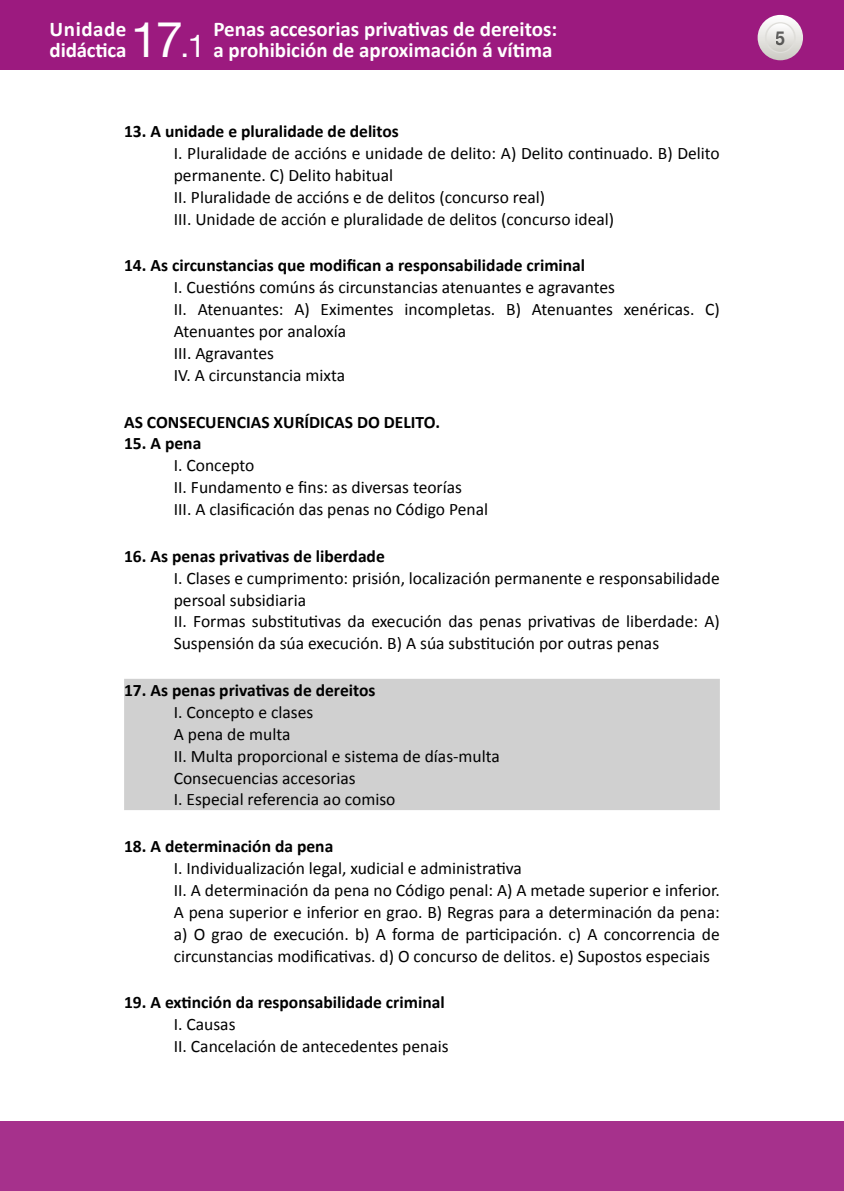
<style>
.page{position:relative;width:844px;height:1191px;background:#fff}
.page>*{position:absolute;margin:0;border:0;box-sizing:border-box;transform-origin:0 0}
.t1{font:49px "Helvetica Neue";color:#fff}
.t2{font:700 21px/21px "Calibri";color:#fff}
.t3{font:700 19.25px "Helvetica Neue";color:#000;scale:.9 1}
.TXTO_CON_SANGRE{font:17.5px/21.9px "Calibri";color:#000}
.t4{font:700 17.5px "Calibri";color:#000}
.s1{font-size:31.5px}
</style>
<div class="page">
<div style="left:0;top:0;width:843px;height:69px;background:#9c1a7f"></div>
<svg style="left:757px;top:15px;width:45px;height:45px"></svg>
<svg style="left:765px;top:23px;width:29px;height:29px"></svg>
<div style="left:764px;top:22px;width:31px;height:31px;border:1px solid #dfdeda;border-radius:50%"></div>
<div style="left:0;top:1121px;width:843px;height:70px;background:#a6318c"></div>
<div style="left:124px;top:679px;width:595px;height:131px;background:#d0d0d0"></div>
<p class="t2" style="left:50px;top:19px;width:78px">Unidade didáctica</p>
<h1 class="t1" style="left:131px;top:5px;width:76px">17<span class="s1">.1</span></h1>
<p class="t2" style="left:213px;top:19px;width:345px">Penas accesorias privativas de dereitos: a prohibición de aproximación á vítima</p>
<p class="t3" style="left:775px;top:26px;width:12px">5</p>
<p class="t4" style="left:124px;top:120px;width:276px">13. A unidade e pluralidade de delitos</p>
<p class="TXTO_CON_SANGRE" style="left:174px;top:142px;width:547px">I. Pluralidade de accións e unidade de delito: A) Delito continuado. B) Delito permanente. C) Delito habitual</p>
<p class="TXTO_CON_SANGRE" style="left:174px;top:186px;width:373px">II. Pluralidade de accións e de delitos (concurso real)</p>
<p class="TXTO_CON_SANGRE" style="left:174px;top:208px;width:442px">III. Unidade de acción e pluralidade de delitos (concurso ideal)</p>
<p class="t4" style="left:124px;top:254px;width:462px">14. As circunstancias que modifican a responsabilidade criminal</p>
<p class="TXTO_CON_SANGRE" style="left:174px;top:277px;width:442px">I. Cuestións comúns ás circunstancias atenuantes e agravantes</p>
<p class="TXTO_CON_SANGRE" style="left:174px;top:298px;width:547px">II. Atenuantes: A) Eximentes incompletas. B) Atenuantes xenéricas. C)<br>Atenuantes por analoxía</p>
<p class="TXTO_CON_SANGRE" style="left:174px;top:342px;width:102px">III. Agravantes</p>
<p class="TXTO_CON_SANGRE" style="left:174px;top:364px;width:173px">IV. A circunstancia mixta</p>
<p class="t4" style="left:124px;top:410px;width:317px">AS CONSECUENCIAS XURÍDICAS DO DELITO.</p>
<p class="t4" style="left:124px;top:432px;width:79px">15. A pena</p>
<p class="TXTO_CON_SANGRE" style="left:174px;top:454px;width:82px">I. Concepto</p>
<p class="TXTO_CON_SANGRE" style="left:174px;top:476px;width:290px">II. Fundamento e fins: as diversas teorías</p>
<p class="TXTO_CON_SANGRE" style="left:174px;top:498px;width:316px">III. A clasificación das penas no Código Penal</p>
<p class="t4" style="left:124px;top:545px;width:262px">16. As penas privativas de liberdade</p>
<p class="TXTO_CON_SANGRE" style="left:174px;top:567px;width:547px">I. Clases e cumprimento: prisión, localización permanente e responsabilidade persoal subsidiaria</p>
<p class="TXTO_CON_SANGRE" style="left:174px;top:610px;width:547px">II. Formas substitutivas da execución das penas privativas de liberdade: A)<br>Suspensión da súa execución. B) A súa substitución por outras penas</p>
<p class="t4" style="left:124px;top:679px;width:253px">17. As penas privativas de dereitos</p>
<p class="TXTO_CON_SANGRE" style="left:174px;top:701px;width:141px">I. Concepto e clases</p>
<p class="TXTO_CON_SANGRE" style="left:174px;top:723px;width:118px">A pena de multa</p>
<p class="TXTO_CON_SANGRE" style="left:174px;top:745px;width:327px">II. Multa proporcional e sistema de días-multa</p>
<p class="TXTO_CON_SANGRE" style="left:174px;top:767px;width:183px">Consecuencias accesorias</p>
<p class="TXTO_CON_SANGRE" style="left:174px;top:788px;width:223px">I. Especial referencia ao comiso</p>
<p class="t4" style="left:124px;top:835px;width:211px">18. A determinación da pena</p>
<p class="TXTO_CON_SANGRE" style="left:174px;top:857px;width:349px">I. Individualización legal, xudicial e administrativa</p>
<p class="TXTO_CON_SANGRE" style="left:174px;top:879px;width:547px;text-align:justify">II. A determinación da pena no Código penal: A) A metade superior e inferior.<br>A pena superior e inferior en grao. B) Regras para a determinación da pena: a) O grao de execución. b) A forma de participación. c) A concorrencia de circunstancias modificativas. d) O concurso de delitos. e) Supostos especiais</p>
<p class="t4" style="left:124px;top:991px;width:322px">19. A extinción da responsabilidade criminal</p>
<p class="TXTO_CON_SANGRE" style="left:174px;top:1013px;width:63px">I. Causas</p>
<p class="TXTO_CON_SANGRE" style="left:174px;top:1035px;width:276px">II. Cancelación de antecedentes penais</p>
</div>
